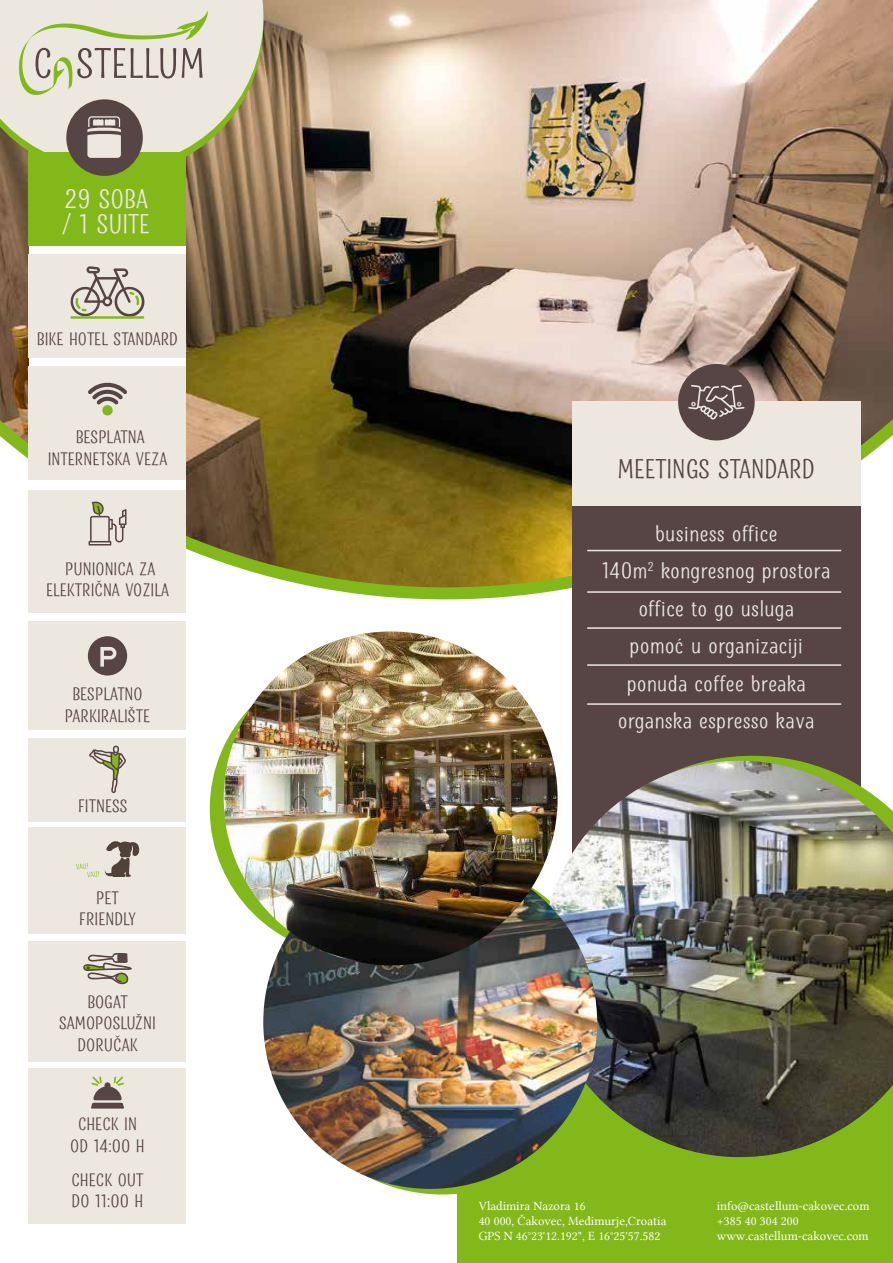
<style>
.page{position:relative;width:893px;height:1263px;background:#fff}
.page>*{position:absolute;margin:0;border:0;box-sizing:border-box;transform-origin:0 0}
.t1{font:27px "LP Sans";color:#574444}
.t2{font:27px/25.5px "LP Sans";color:#ece8df}
.t3{font:22.5px/37.5px "LP Sans";color:#ece8df;text-align:center}
.t4{font:18px/21.6px "LP Sans";color:#574444;text-align:center}
.t5{font:12.75px/15.3px "Lin Libertine";color:#fff}
</style>
<div class="page">
<img style="left:0;top:0;width:893px;height:599px">
<div style="left:29px;top:127px;width:157px;height:460px;background:#fff"></div>
<div style="left:457px;top:1022px;width:436px;height:241px;background:#83b81a"></div>
<div style="left:210px;top:662px;width:294px;height:294px;background:#83b81a;border-radius:50%"></div>
<div style="left:572px;top:401px;width:288px;height:107px;background:#ece8df"></div>
<div style="left:572px;top:506px;width:288px;height:416px;background:#574444"></div>
<div style="left:678px;top:364px;width:77px;height:76px;background:#574444;border-radius:50%"></div>
<svg style="left:688px;top:385px;width:56px;height:34px"></svg>
<img style="left:542px;top:761px;width:351px;height:396px">
<img style="left:263px;top:855px;width:334px;height:334px;border-radius:167px">
<div style="left:29px;top:152px;width:157px;height:94px;background:#83b81a"></div>
<div style="left:66px;top:99px;width:77px;height:77px;background:#574444;border-radius:50%"></div>
<svg style="left:0;top:0;width:263px;height:168px"></svg>
<hr style="left:587px;top:550px;width:254px;height:1px;background:#ece8df">
<hr style="left:587px;top:591px;width:254px;height:2px;background:#ece8df">
<hr style="left:587px;top:627px;width:254px;height:2px;background:#ece8df">
<hr style="left:587px;top:664px;width:254px;height:2px;background:#ece8df">
<hr style="left:587px;top:703px;width:254px;height:2px;background:#ece8df">
<div style="left:29px;top:254px;width:157px;height:103px;background:#ece8df"></div>
<div style="left:29px;top:366px;width:157px;height:114px;background:#ece8df"></div>
<div style="left:29px;top:490px;width:157px;height:122px;background:#ece8df"></div>
<div style="left:29px;top:622px;width:157px;height:108px;background:#ece8df"></div>
<div style="left:29px;top:738px;width:157px;height:84px;background:#ece8df"></div>
<div style="left:29px;top:827px;width:157px;height:106px;background:#ece8df"></div>
<div style="left:29px;top:941px;width:157px;height:121px;background:#ece8df"></div>
<div style="left:29px;top:1068px;width:157px;height:156px;background:#ece8df"></div>
<svg style="left:70px;top:266px;width:75px;height:53px"></svg>
<svg style="left:88px;top:382px;width:39px;height:34px"></svg>
<svg style="left:89px;top:501px;width:38px;height:44px"></svg>
<div style="left:88px;top:636px;width:39px;height:39px;background:#574444;border-radius:50%"></div>
<svg style="left:100px;top:647px;width:16px;height:20px"></svg>
<svg style="left:89px;top:746px;width:37px;height:47px"></svg>
<svg style="left:76px;top:841px;width:64px;height:37px"></svg>
<svg style="left:91px;top:1076px;width:33px;height:32px"></svg>
<svg style="left:83px;top:953px;width:49px;height:31px"></svg>
<img style="left:224px;top:631px;width:334px;height:334px;border-radius:167px">
<h1 class="t2" style="left:62px;top:186px;width:89px">29 SOBA / 1 SUITE</h1>
<p class="t4" style="left:37px;top:328px;width:143px">BIKE HOTEL STANDARD</p>
<p class="t4" style="left:48px;top:426px;width:121px">BESPLATNA<br>INTERNETSKA VEZA</p>
<p class="t4" style="left:46px;top:558px;width:125px">PUNIONICA ZA<br>ELEKTRIČNA VOZILA</p>
<p class="t4" style="left:65px;top:683px;width:87px">BESPLATNO<br>PARKIRALIŠTE</p>
<p class="t4" style="left:78px;top:795px;width:51px">FITNESS</p>
<p class="t4" style="left:79px;top:887px;width:58px">PET<br>FRIENDLY</p>
<p class="t4" style="left:59px;top:991px;width:98px">BOGAT<br>SAMOPOSLUŽNI<br>DORUČAK</p>
<p class="t4" style="left:70px;top:1113px;width:76px">CHECK IN<br>OD 14:00 H</p>
<p class="t4" style="left:72px;top:1169px;width:74px;text-align:left">CHECK OUT<br>DO 11:00 H</p>
<h1 class="t1" style="left:618px;top:454px;width:199px">MEETINGS STANDARD</h1>
<p class="t3" style="left:602px;top:514px;width:230px">business office<br>140m<sup>2</sup> kongresnog prostora office to go usluga<br>pomoć u organizaciji ponuda coffee breaka organska espresso kava</p>
<p class="t5" style="left:479px;top:1198px;width:189px">Vladimira Nazora 16<br>40 000, Čakovec, Međimurje,Croatia<br>GPS N 46°23'12.192", E 16°25'57.582</p>
<p class="t5" style="left:717px;top:1198px;width:154px">info@castellum-cakovec.com +385 40 304 200 www.castellum-cakovec.com</p>
</div>
